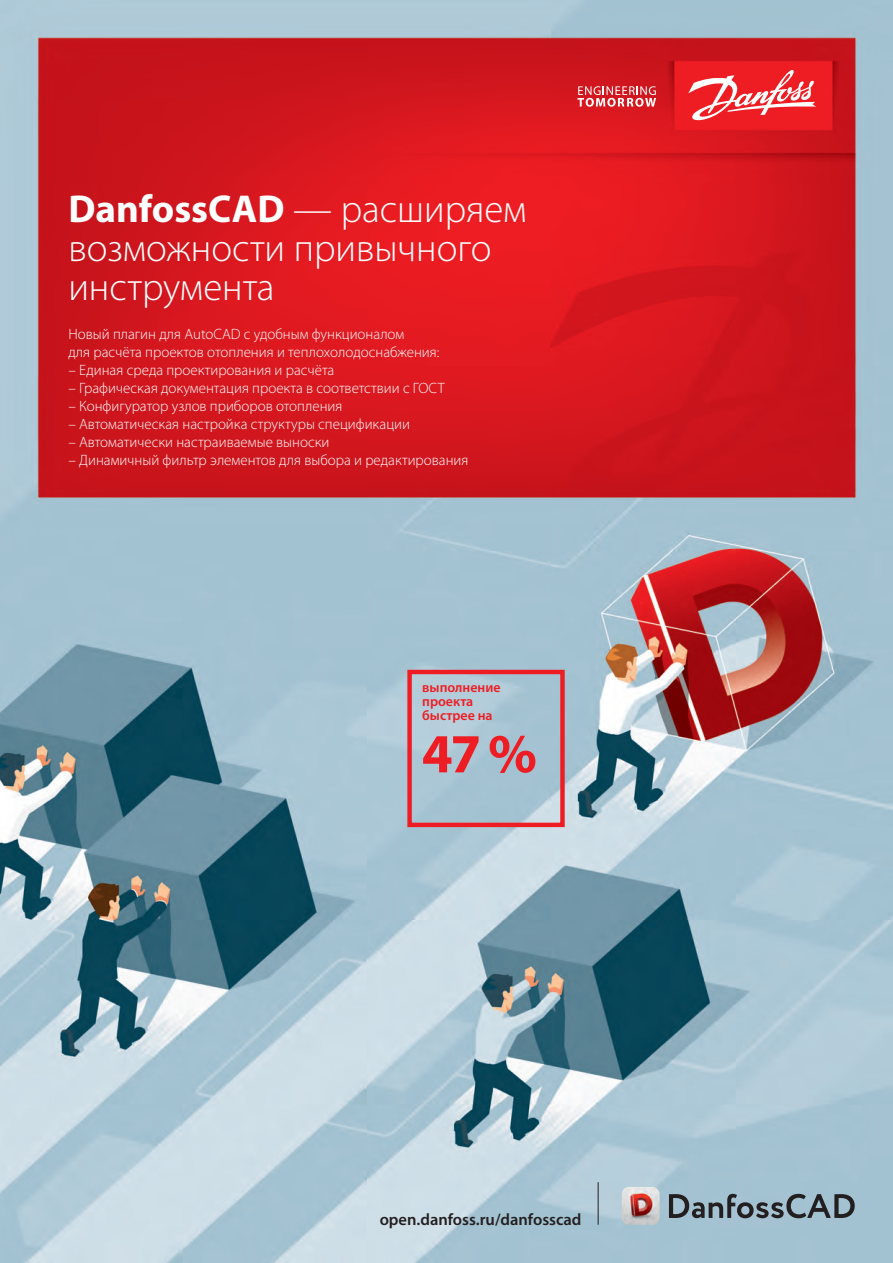
<style>
.page{position:relative;width:893px;height:1263px;background:#fff}
.page>*{position:absolute;margin:0;border:0;box-sizing:border-box;transform-origin:0 0}
.t1{font:700 55.5px "Myriad Pro";color:#ee1d23}
.Front_page__Headline{font:300 39px/39px "Myriad Pro";color:#fff}
.URL{font:600 16.5px "Myriad Pro";color:#231f20}
.Front_page__Body_tex{font:300 15px/18px "Myriad Pro";color:#fff}
.t2{font:600 13.8px/13.8px "Myriad Pro";color:#ee1d23}
.s1{font-weight:700}
</style>
<div class="page">
<img style="left:0;top:0;width:893px;height:1263px">
<svg style="left:669px;top:1194px;width:186px;height:24px;background:#71838c"></svg>
<img style="left:622px;top:1187px;width:38px;height:38px">
<div style="left:407px;top:670px;width:158px;height:157px;border:4px solid #ee1d23"></div>
<hr style="left:598px;top:1182px;width:1px;height:43px;background:#231f20">
<svg style="left:577px;top:86px;width:79px;height:21px;background:#e1656a"></svg>
<svg style="left:688px;top:68px;width:128px;height:54px"></svg>
<p class="Front_page__Headline" style="left:68px;top:189px;width:460px"><span class="s1">DanfossCAD</span> — расширяем возможности привычного инструмента</p>
<p class="Front_page__Body_tex" style="left:68px;top:325px;width:373px">Новый плагин для AutoCAD c удобным функционалом<br>для расчёта проектов отопления и теплохолодоснабжения:</p>
<p class="Front_page__Body_tex" style="left:68px;top:361px;width:267px">– Единая среда проектирования и расчёта</p>
<p class="Front_page__Body_tex" style="left:68px;top:379px;width:378px">– Графическая документация проекта в соответствии с ГОСТ</p>
<p class="Front_page__Body_tex" style="left:68px;top:397px;width:276px">– Конфигуратор узлов приборов отопления</p>
<p class="Front_page__Body_tex" style="left:68px;top:415px;width:343px">– Автоматическая настройка структуры спецификации</p>
<p class="Front_page__Body_tex" style="left:68px;top:433px;width:263px">– Автоматически настраиваемые выноски</p>
<p class="Front_page__Body_tex" style="left:68px;top:451px;width:402px">– Динамичный фильтр элементов для выбора и редактирования</p>
<p class="t2" style="left:422px;top:680px;width:80px">выполнение проекта быстрее на</p>
<p class="t1" style="left:422px;top:717px;width:117px">47%</p>
<p class="URL" style="left:380px;top:1209px;width:203px">open.danfoss.ru/danfosscad</p>
</div>
